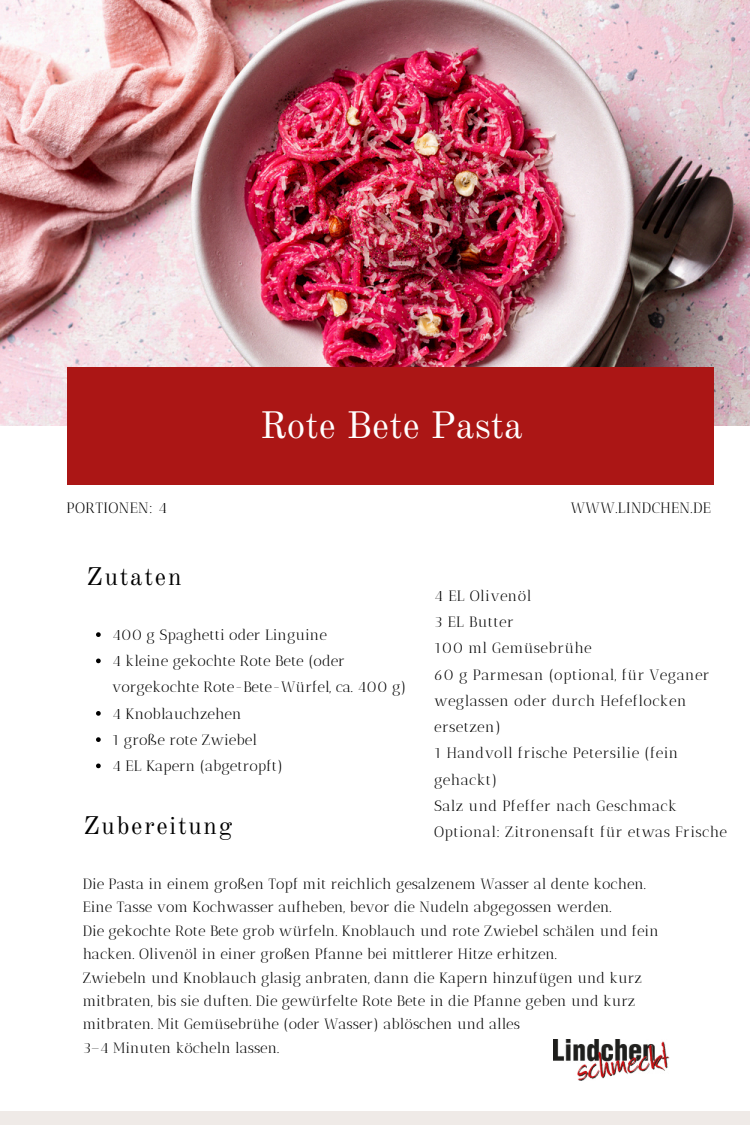
<style>
.page{position:relative;width:750px;height:1125px;background:#fff}
.page>*{position:absolute;margin:0;border:0;box-sizing:border-box;transform-origin:0 0}
.t1{font:37.5px "Old Standard";color:#fff}
.t2{font:25px "Old Standard";letter-spacing:.07em;color:#000}
.t3{font:15px/26.2px "Antic Didone";letter-spacing:.025em;color:#000}
.t4{font:15px/26.2px "Antic Didone";color:#000}
.t5{font:14.88px/23.5px "Antic Didone";color:#000}
</style>
<div class="page">
<div style="left:0;top:1111px;width:750px;height:14px;background:#efeae7"></div>
<img style="left:0;top:0;width:750px;height:426px">
<div style="left:67px;top:367px;width:647px;height:117px;background:#ab1615"></div>
<img style="left:554px;top:1040px;width:115px;height:40px">
<svg style="left:96px;top:632px;width:5px;height:5px"></svg>
<svg style="left:96px;top:659px;width:5px;height:4px"></svg>
<svg style="left:96px;top:711px;width:5px;height:5px"></svg>
<svg style="left:96px;top:737px;width:5px;height:5px"></svg>
<svg style="left:96px;top:764px;width:5px;height:4px"></svg>
<h1 class="t1" style="left:260px;top:402px;width:264px">Rote Bete Pasta</h1>
<p class="t3" style="left:67px;top:495px;width:102px">PORTIONEN: 4</p>
<p class="t3" style="left:571px;top:495px;width:142px">WWW.LINDCHEN.DE</p>
<h2 class="t2" style="left:87px;top:561px;width:96px">Zutaten</h2>
<p class="t4" style="left:112px;top:621px;width:296px">400 g Spaghetti oder Linguine<br>4 kleine gekochte Rote Bete (oder vorgekochte Rote-Bete-Würfel, ca. 400 g)<br>4 Knoblauchzehen<br>1 große rote Zwiebel<br>4 EL Kapern (abgetropft)</p>
<h2 class="t2" style="left:84px;top:811px;width:150px">Zubereitung</h2>
<p class="t3" style="left:434px;top:583px;width:294px">4 EL Olivenöl<br>3 EL Butter<br>100 ml Gemüsebrühe<br>60 g Parmesan (optional, für Veganer weglassen oder durch Hefeflocken ersetzen)<br>1 Handvoll frische Petersilie (fein gehackt)<br>Salz und Pfeffer nach Geschmack<br>Optional: Zitronensaft für etwas Frische</p>
<p class="t5" style="left:83px;top:872px;width:578px">Die Pasta in einem großen Topf mit reichlich gesalzenem Wasser al dente kochen.<br>Eine Tasse vom Kochwasser aufheben, bevor die Nudeln abgegossen werden.<br>Die gekochte Rote Bete grob würfeln. Knoblauch und rote Zwiebel schälen und fein hacken. Olivenöl in einer großen Pfanne bei mittlerer Hitze erhitzen.<br>Zwiebeln und Knoblauch glasig anbraten, dann die Kapern hinzufügen und kurz mitbraten, bis sie duften. Die gewürfelte Rote Bete in die Pfanne geben und kurz mitbraten. Mit Gemüsebrühe (oder Wasser) ablöschen und alles<br>3–4 Minuten köcheln lassen.</p>
</div>
